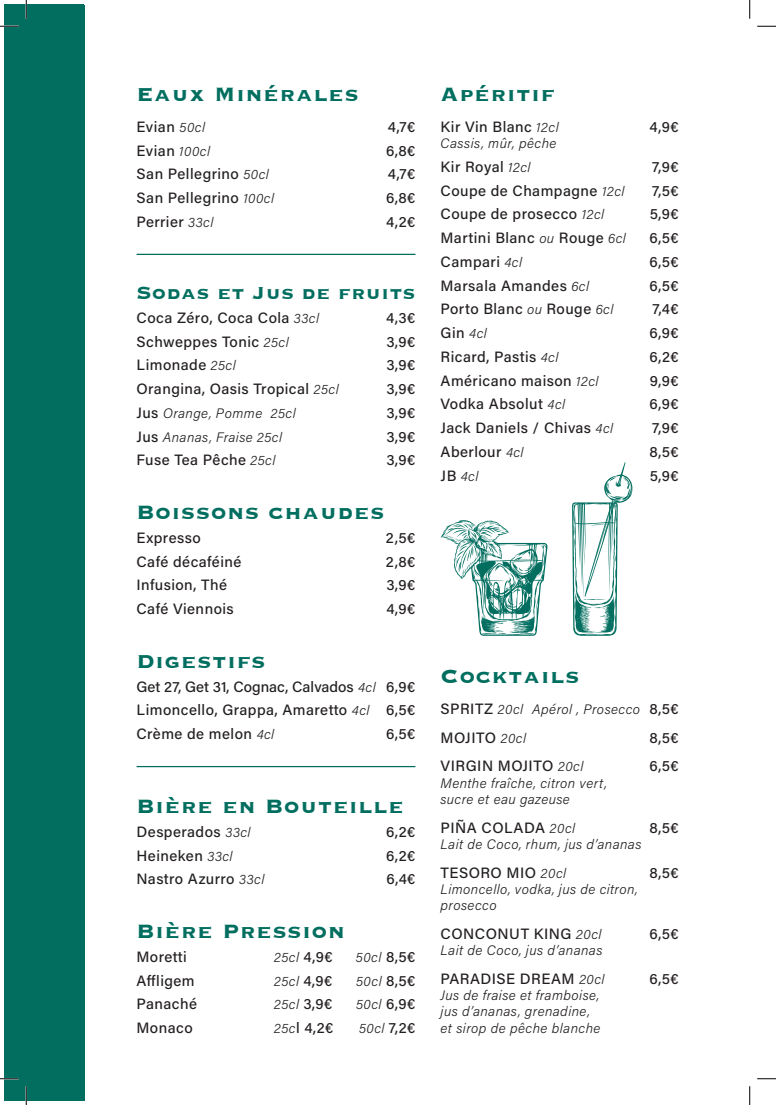
<style>
.page{position:relative;width:776px;height:1105px;background:#fff}
.page>*{position:absolute;margin:0;border:0;box-sizing:border-box;transform-origin:0 0}
.t1{font:700 25px "Copperplate";letter-spacing:.04em;color:#016e5f}
.t2{font:700 22.5px "Copperplate";letter-spacing:.03em;color:#016e5f}
.t3{font:500 15px "Acumin Pro";letter-spacing:.03em;color:#231f20}
.t4{font:500 15px "Acumin Pro";color:#231f20}
.t5{font:italic 300 13.75px "Acumin Pro";letter-spacing:.03em;color:#231f20}
.s1{font-weight:300;font-style:italic;font-size:13.75px}
.s2{font-weight:500;font-style:normal;font-size:15px}
</style>
<div class="page">
<hr style="left:136px;top:254px;width:279px;height:1px;background:#016e5f">
<hr style="left:136px;top:766px;width:279px;height:1px;background:#016e5f">
<svg style="left:572px;top:462px;width:61px;height:174px"></svg>
<svg style="left:440px;top:520px;width:107px;height:116px"></svg>
<div style="left:5px;top:5px;width:79px;height:1095px;background:#016e5f"></div>
<svg style="left:0;top:25px;width:19px;height:2px"></svg>
<svg style="left:757px;top:25px;width:18px;height:2px"></svg>
<svg style="left:0;top:1078px;width:19px;height:1px"></svg>
<svg style="left:757px;top:1078px;width:18px;height:1px"></svg>
<svg style="left:25px;top:0;width:2px;height:19px"></svg>
<svg style="left:25px;top:1086px;width:2px;height:19px"></svg>
<svg style="left:749px;top:0;width:1px;height:19px"></svg>
<svg style="left:749px;top:1086px;width:1px;height:19px"></svg>
<p class="t1" style="left:136px;top:77px;width:224px">Eaux Minérales</p>
<p class="t3" style="left:136px;top:116px;width:70px">Evian <span class="s1">50cl</span></p>
<p class="t3" style="left:387px;top:116px;width:29px">4,7€</p>
<p class="t3" style="left:136px;top:140px;width:75px">Evian <span class="s1">100cl</span></p>
<p class="t3" style="left:386px;top:140px;width:31px">6,8€</p>
<p class="t3" style="left:136px;top:164px;width:134px">San Pellegrino <span class="s1">50cl</span></p>
<p class="t3" style="left:387px;top:164px;width:29px">4,7€</p>
<p class="t3" style="left:136px;top:187px;width:139px">San Pellegrino <span class="s1">100cl</span></p>
<p class="t3" style="left:386px;top:187px;width:31px">6,8€</p>
<p class="t3" style="left:136px;top:211px;width:78px">Perrier <span class="s1">33cl</span></p>
<p class="t3" style="left:386px;top:211px;width:31px">4,2€</p>
<p class="t2" style="left:136px;top:278px;width:280px">Sodas et Jus de fruits</p>
<p class="t3" style="left:136px;top:307px;width:184px">Coca Zéro, Coca Cola <span class="s1">33cl</span></p>
<p class="t3" style="left:386px;top:307px;width:31px">4,3€</p>
<p class="t3" style="left:136px;top:331px;width:154px">Schweppes Tonic <span class="s1">25cl</span></p>
<p class="t3" style="left:386px;top:331px;width:31px">3,9€</p>
<p class="t3" style="left:136px;top:355px;width:101px">Limonade <span class="s1">25cl</span></p>
<p class="t3" style="left:386px;top:355px;width:31px">3,9€</p>
<p class="t3" style="left:136px;top:378px;width:204px">Orangina, Oasis Tropical <span class="s1">25cl</span></p>
<p class="t3" style="left:386px;top:378px;width:31px">3,9€</p>
<p class="t5" style="left:136px;top:403px;width:161px"><span class="s2">Jus</span> Orange, Pomme 25cl</p>
<p class="t3" style="left:386px;top:402px;width:31px">3,9€</p>
<p class="t5" style="left:136px;top:427px;width:147px"><span class="s2">Jus</span> Ananas, Fraise 25cl</p>
<p class="t3" style="left:386px;top:426px;width:31px">3,9€</p>
<p class="t3" style="left:136px;top:450px;width:140px">Fuse Tea Pêche <span class="s1">25cl</span></p>
<p class="t3" style="left:386px;top:450px;width:31px">3,9€</p>
<p class="t1" style="left:136px;top:496px;width:249px">Boissons chaudes</p>
<p class="t3" style="left:136px;top:527px;width:66px">Expresso</p>
<p class="t3" style="left:386px;top:527px;width:31px">2,5€</p>
<p class="t3" style="left:136px;top:551px;width:106px">Café décaféiné</p>
<p class="t3" style="left:385px;top:551px;width:31px">2,8€</p>
<p class="t3" style="left:136px;top:575px;width:92px">Infusion, Thé</p>
<p class="t3" style="left:386px;top:575px;width:31px">3,9€</p>
<p class="t3" style="left:136px;top:598px;width:99px">Café Viennois</p>
<p class="t3" style="left:386px;top:598px;width:31px">4,9€</p>
<p class="t1" style="left:136px;top:645px;width:130px">Digestifs</p>
<p class="t4" style="left:136px;top:676px;width:280px">Get 27, Get 31, Cognac, Calvados <span class="s1">4cl</span> 6,9€</p>
<p class="t3" style="left:136px;top:700px;width:280px">Limoncello, Grappa, Amaretto <span class="s1">4cl</span> 6,5€</p>
<p class="t3" style="left:136px;top:723px;width:139px">Crème de melon <span class="s1">4cl</span></p>
<p class="t3" style="left:386px;top:723px;width:31px">6,5€</p>
<p class="t1" style="left:136px;top:790px;width:268px">Bière en Bouteille</p>
<p class="t3" style="left:136px;top:821px;width:115px">Desperados <span class="s1">33cl</span></p>
<p class="t3" style="left:386px;top:821px;width:31px">6,2€</p>
<p class="t3" style="left:136px;top:845px;width:97px">Heineken <span class="s1">33cl</span></p>
<p class="t3" style="left:386px;top:845px;width:31px">6,2€</p>
<p class="t3" style="left:136px;top:869px;width:129px">Nastro Azurro <span class="s1">33cl</span></p>
<p class="t3" style="left:386px;top:869px;width:31px">6,4€</p>
<p class="t1" style="left:136px;top:915px;width:210px">Bière Pression</p>
<p class="t3" style="left:136px;top:946px;width:52px">Moretti</p>
<p class="t5" style="left:274px;top:948px;width:60px">25cl <span class="s2">4,9€</span></p>
<p class="t5" style="left:356px;top:948px;width:61px">50cl <span class="s2">8,5€</span></p>
<p class="t3" style="left:136px;top:970px;width:60px">Affligem</p>
<p class="t5" style="left:274px;top:971px;width:60px">25cl <span class="s2">4,9€</span></p>
<p class="t5" style="left:356px;top:971px;width:61px">50cl <span class="s2">8,5€</span></p>
<p class="t3" style="left:136px;top:994px;width:62px">Panaché</p>
<p class="t5" style="left:274px;top:995px;width:60px">25cl <span class="s2">3,9€</span></p>
<p class="t5" style="left:356px;top:995px;width:61px">50cl <span class="s2">6,9€</span></p>
<p class="t3" style="left:136px;top:1017px;width:58px">Monaco</p>
<p class="t3" style="left:274px;top:1017px;width:61px"><span class="s1">25c</span>l 4,2€</p>
<p class="t5" style="left:359px;top:1019px;width:58px">50cl <span class="s2">7,2€</span></p>
<p class="t1" style="left:440px;top:77px;width:115px">Apéritif</p>
<p class="t3" style="left:440px;top:116px;width:119px">Kir Vin Blanc <span class="s1">12cl</span></p>
<p class="t3" style="left:649px;top:116px;width:31px">4,9€</p>
<p class="t5" style="left:440px;top:134px;width:117px">Cassis, mûr, pêche</p>
<p class="t3" style="left:440px;top:156px;width:91px">Kir Royal <span class="s1">12cl</span></p>
<p class="t3" style="left:652px;top:156px;width:28px">7,9€</p>
<p class="t3" style="left:440px;top:180px;width:185px">Coupe de Champagne <span class="s1">12cl</span></p>
<p class="t3" style="left:652px;top:180px;width:28px">7,5€</p>
<p class="t3" style="left:440px;top:204px;width:165px">Coupe de prosecco <span class="s1">12cl</span></p>
<p class="t3" style="left:649px;top:204px;width:31px">5,9€</p>
<p class="t3" style="left:440px;top:227px;width:187px">Martini Blanc <span class="s1">ou</span> Rouge <span class="s1">6cl</span></p>
<p class="t3" style="left:649px;top:227px;width:31px">6,5€</p>
<p class="t3" style="left:440px;top:251px;width:83px">Campari <span class="s1">4cl</span></p>
<p class="t3" style="left:649px;top:251px;width:31px">6,5€</p>
<p class="t3" style="left:440px;top:275px;width:150px">Marsala Amandes <span class="s1">6cl</span></p>
<p class="t3" style="left:649px;top:275px;width:31px">6,5€</p>
<p class="t3" style="left:440px;top:299px;width:174px">Porto Blanc <span class="s1">ou</span> Rouge <span class="s1">6cl</span></p>
<p class="t3" style="left:652px;top:299px;width:28px">7,4€</p>
<p class="t3" style="left:440px;top:322px;width:48px">Gin <span class="s1">4cl</span></p>
<p class="t3" style="left:649px;top:322px;width:31px">6,9€</p>
<p class="t3" style="left:440px;top:346px;width:119px">Ricard, Pastis <span class="s1">4cl</span></p>
<p class="t3" style="left:649px;top:346px;width:31px">6,2€</p>
<p class="t3" style="left:440px;top:370px;width:159px">Américano maison <span class="s1">12cl</span></p>
<p class="t3" style="left:649px;top:370px;width:30px">9,9€</p>
<p class="t3" style="left:440px;top:394px;width:126px">Vodka Absolut <span class="s1">4cl</span></p>
<p class="t3" style="left:649px;top:394px;width:31px">6,9€</p>
<p class="t3" style="left:440px;top:417px;width:174px">Jack Daniels / Chivas <span class="s1">4cl</span></p>
<p class="t3" style="left:652px;top:417px;width:28px">7,9€</p>
<p class="t3" style="left:440px;top:441px;width:84px">Aberlour <span class="s1">4cl</span></p>
<p class="t3" style="left:649px;top:441px;width:31px">8,5€</p>
<p class="t5" style="left:440px;top:466px;width:39px"><span class="s2">JB</span> 4cl</p>
<p class="t3" style="left:649px;top:465px;width:31px">5,9€</p>
<p class="t1" style="left:440px;top:659px;width:140px">Cocktails</p>
<p class="t5" style="left:440px;top:699px;width:239px"><span class="s2">SPRITZ</span> 20cl Apérol , Prosecco <span class="s2">8,5€</span></p>
<p class="t3" style="left:440px;top:727px;width:87px">MOJITO <span class="s1">20cl</span></p>
<p class="t3" style="left:649px;top:727px;width:31px">8,5€</p>
<p class="t3" style="left:440px;top:756px;width:144px">VIRGIN MOJITO <span class="s1">20cl</span></p>
<p class="t3" style="left:649px;top:756px;width:31px">6,5€</p>
<p class="t5" style="left:440px;top:773px;width:168px">Menthe fraîche, citron vert,</p>
<p class="t5" style="left:440px;top:789px;width:130px">sucre et eau gazeuse</p>
<p class="t3" style="left:440px;top:817px;width:136px">PIÑA COLADA <span class="s1">20cl</span></p>
<p class="t3" style="left:649px;top:817px;width:31px">8,5€</p>
<p class="t5" style="left:440px;top:834px;width:202px">Lait de Coco, rhum, jus d’ananas</p>
<p class="t3" style="left:440px;top:862px;width:127px">TESORO MIO <span class="s1">20cl</span></p>
<p class="t3" style="left:649px;top:862px;width:31px">8,5€</p>
<p class="t5" style="left:440px;top:879px;width:198px">Limoncello, vodka, jus de citron,</p>
<p class="t5" style="left:440px;top:896px;width:57px">prosecco</p>
<p class="t3" style="left:440px;top:923px;width:162px">CONCONUT KING <span class="s1">20cl</span></p>
<p class="t3" style="left:649px;top:923px;width:31px">6,5€</p>
<p class="t5" style="left:440px;top:941px;width:163px">Lait de Coco, jus d’ananas</p>
<p class="t3" style="left:440px;top:968px;width:165px">PARADISE DREAM <span class="s1">20cl</span></p>
<p class="t3" style="left:649px;top:968px;width:31px">6,5€</p>
<p class="t5" style="left:440px;top:986px;width:160px">Jus de fraise et framboise,</p>
<p class="t5" style="left:440px;top:1002px;width:151px">jus d’ananas, grenadine,</p>
<p class="t5" style="left:440px;top:1018px;width:161px">et sirop de pêche blanche</p>
</div>
